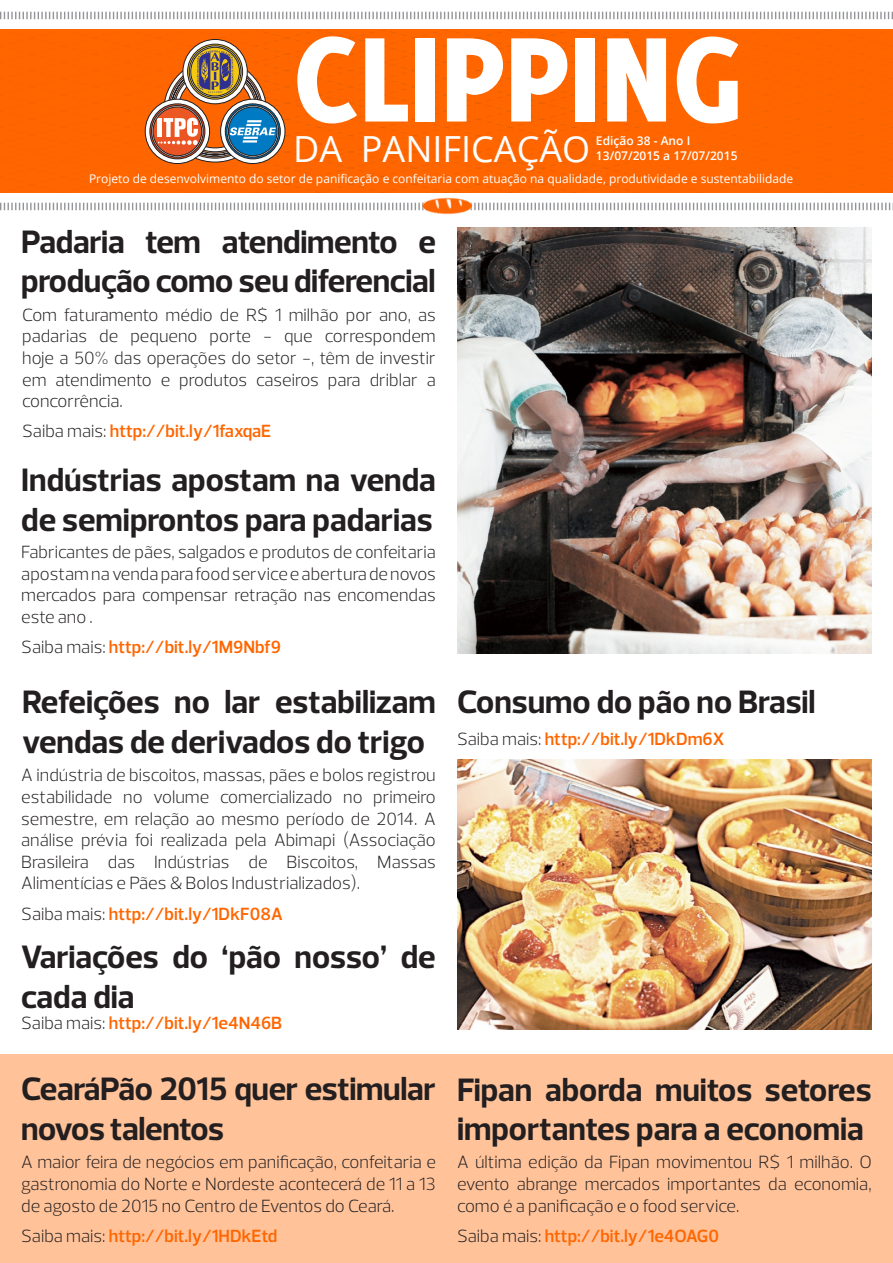
<style>
.page{position:relative;width:893px;height:1263px;background:#fff}
.page>*{position:absolute;margin:0;border:0;box-sizing:border-box;transform-origin:0 0}
.t1{font:800 132px "Delicious";color:#fff}
.t2{font:36px "Open Sans";color:#fff}
.t3{font:700 33px/39.6px "Prelo";color:#231f20}
.t4{font:300 18px/21.6px "Prelo";color:#231f20;text-align:justify}
.t5{font:600 18px "Prelo";color:#f60}
.t6{font:12px "Open Sans";color:#fff}
.t7{font:600 12px/15px "Open Sans";color:#fff}
.s1{font-weight:300;color:#231f20}
</style>
<div class="page">
<div style="left:637px;top:164px;width:256px;height:21px;background:#f60"></div>
<svg style="left:637px;top:184px;width:44px;height:9px"></svg>
<div style="left:0;top:185px;width:637px;height:8px;background:#f60"></div>
<div style="left:0;top:164px;width:637px;height:21px;background:#f60"></div>
<div style="left:212px;top:184px;width:213px;height:9px;background:#f60"></div>
<svg style="left:0;top:203px;width:420px;height:7px"></svg>
<svg style="left:474px;top:203px;width:419px;height:7px"></svg>
<img style="left:421px;top:197px;width:52px;height:18px">
<svg style="left:0;top:11px;width:893px;height:9px"></svg>
<svg style="left:0;top:30px;width:893px;height:134px;background:#f4690c"></svg>
<div style="left:0;top:1054px;width:893px;height:209px;background:#ffc299"></div>
<img style="left:457px;top:228px;width:415px;height:425px">
<img style="left:457px;top:759px;width:415px;height:270px">
<h1 class="t1" style="left:293px;top:2px;width:450px">CLIPPING</h1>
<h2 class="t2" style="left:293px;top:124px;width:299px">DA PANIFICAÇÃO</h2>
<p class="t6" style="left:89px;top:170px;width:706px">Projeto de desenvolvimento do setor de panificação e confeitaria com atuação na qualidade, produtividade e sustentabilidade</p>
<p class="t7" style="left:596px;top:133px;width:143px">Edição 38 - Ano I<br>13/07/2015 a 17/07/2015</p>
<p class="t3" style="left:21px;top:222px;width:416px">Padaria tem atendimento e produção como seu diferencial</p>
<p class="t4" style="left:22px;top:304px;width:415px">Com faturamento médio de R$ 1 milhão por ano, as padarias de pequeno porte - que correspondem hoje a 50% das operações do setor -, têm de investir em atendimento e produtos caseiros para driblar a concorrência.</p>
<p class="t5" style="left:22px;top:420px;width:251px"><span class="s1">Saiba mais:</span> http://bit.ly/1faxqaE</p>
<p class="t3" style="left:21px;top:461px;width:416px">Indústrias apostam na venda de semiprontos para padarias</p>
<p class="t4" style="left:21px;top:541px;width:416px">Fabricantes de pães, salgados e produtos de confeitaria apostam na venda para food service e abertura de novos mercados para compensar retração nas encomendas este ano .</p>
<p class="t5" style="left:21px;top:636px;width:261px"><span class="s1">Saiba mais:</span> http://bit.ly/1M9Nbf9</p>
<p class="t3" style="left:22px;top:682px;width:415px">Refeições no lar estabilizam vendas de derivados do trigo</p>
<p class="t4" style="left:21px;top:765px;width:416px">A indústria de biscoitos, massas, pães e bolos registrou estabilidade no volume comercializado no primeiro semestre, em relação ao mesmo período de 2014. A análise prévia foi realizada pela Abimapi (Associação Brasileira das Indústrias de Biscoitos, Massas Alimentícias e Pães &amp; Bolos Industrializados).</p>
<p class="t5" style="left:21px;top:902px;width:263px"><span class="s1">Saiba mais:</span> http://bit.ly/1DkF08A</p>
<p class="t3" style="left:21px;top:937px;width:416px">Variações do ‘pão nosso’ de cada dia</p>
<p class="t5" style="left:21px;top:1012px;width:263px"><span class="s1">Saiba mais:</span> http://bit.ly/1e4N46B</p>
<p class="t3" style="left:21px;top:1070px;width:416px">CearáPão 2015 quer estimular novos talentos</p>
<p class="t4" style="left:21px;top:1152px;width:416px">A maior feira de negócios em panificação, confeitaria e gastronomia do Norte e Nordeste acontecerá de 11 a 13 de agosto de 2015 no Centro de Eventos do Ceará.</p>
<p class="t5" style="left:21px;top:1224px;width:258px"><span class="s1">Saiba mais:</span> http://bit.ly/1HDkEtd</p>
<p class="t3" style="left:457px;top:682px;width:360px">Consumo do pão no Brasil</p>
<p class="t5" style="left:457px;top:728px;width:269px"><span class="s1">Saiba mais:</span> http://bit.ly/1DkDm6X</p>
<p class="t3" style="left:457px;top:1070px;width:416px">Fipan aborda muitos setores importantes para a economia</p>
<p class="t4" style="left:457px;top:1152px;width:416px">A última edição da Fipan movimentou R$ 1 milhão. O evento abrange mercados importantes da economia, como é a panificação e o food service.</p>
<p class="t5" style="left:457px;top:1224px;width:263px"><span class="s1">Saiba mais:</span> http://bit.ly/1e4OAG0</p>
</div>
